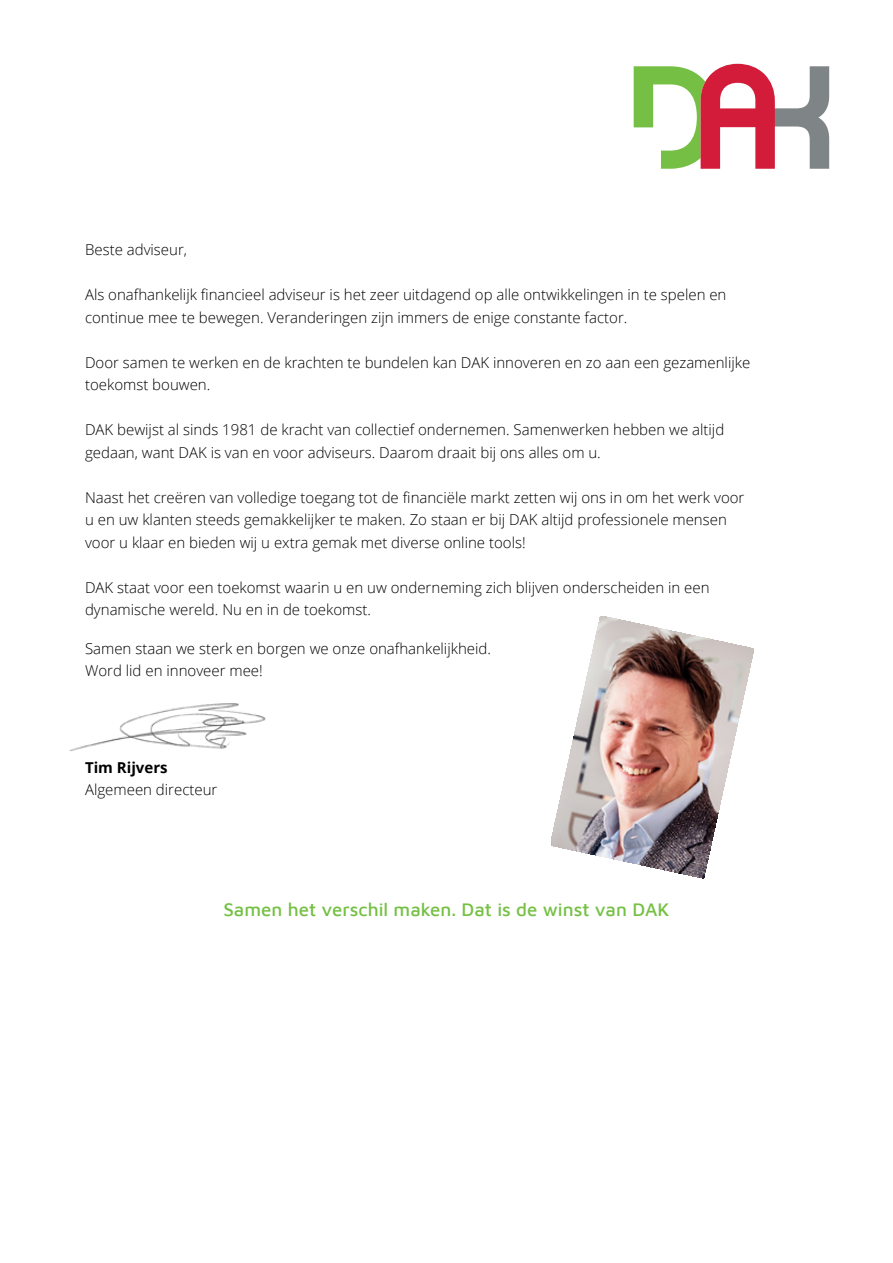
<style>
.page{position:relative;width:893px;height:1263px;background:#fff}
.page>*{position:absolute;margin:0;border:0;box-sizing:border-box;transform-origin:0 0}
.t1{font:500 18.6px "Maven Pro";color:#75c044}
.t2{font:300 15px/22.5px "Open Sans";color:#000}
.t3{font:700 15px "Open Sans";color:#000}
</style>
<div class="page">
<img style="left:69px;top:703px;width:197px;height:48px">
<svg style="left:634px;top:64px;width:195px;height:105px"></svg>
<img style="left:551px;top:616px;width:202px;height:263px">
<p class="t2" style="left:85px;top:238px;width:104px">Beste adviseur,</p>
<p class="t2" style="left:85px;top:283px;width:643px">Als onafhankelijk financieel adviseur is het zeer uitdagend op alle ontwikkelingen in te spelen en continue mee te bewegen. Veranderingen zijn immers de enige constante factor.</p>
<p class="t2" style="left:85px;top:351px;width:667px">Door samen te werken en de krachten te bundelen kan DAK innoveren en zo aan een gezamenlijke toekomst bouwen.</p>
<p class="t2" style="left:85px;top:418px;width:641px">DAK bewijst al sinds 1981 de kracht van collectief ondernemen. Samenwerken hebben we altijd gedaan, want DAK is van en voor adviseurs. Daarom draait bij ons alles om u.</p>
<p class="t2" style="left:85px;top:486px;width:661px">Naast het creëren van volledige toegang tot de financiële markt zetten wij ons in om het werk voor u en uw klanten steeds gemakkelijker te maken. Zo staan er bij DAK altijd professionele mensen voor u klaar en bieden wij u extra gemak met diverse online tools!</p>
<p class="t2" style="left:85px;top:576px;width:626px">DAK staat voor een toekomst waarin u en uw onderneming zich blijven onderscheiden in een dynamische wereld. Nu en in de toekomst.</p>
<p class="t2" style="left:85px;top:637px;width:407px">Samen staan we sterk en borgen we onze onafhankelijkheid.<br>Word lid en innoveer mee!</p>
<p class="t3" style="left:85px;top:757px;width:84px">Tim Rijvers</p>
<p class="t2" style="left:85px;top:778px;width:134px">Algemeen directeur</p>
<p class="t1" style="left:223px;top:896px;width:448px">Samen het verschil maken. Dat is de winst van DAK</p>
</div>
